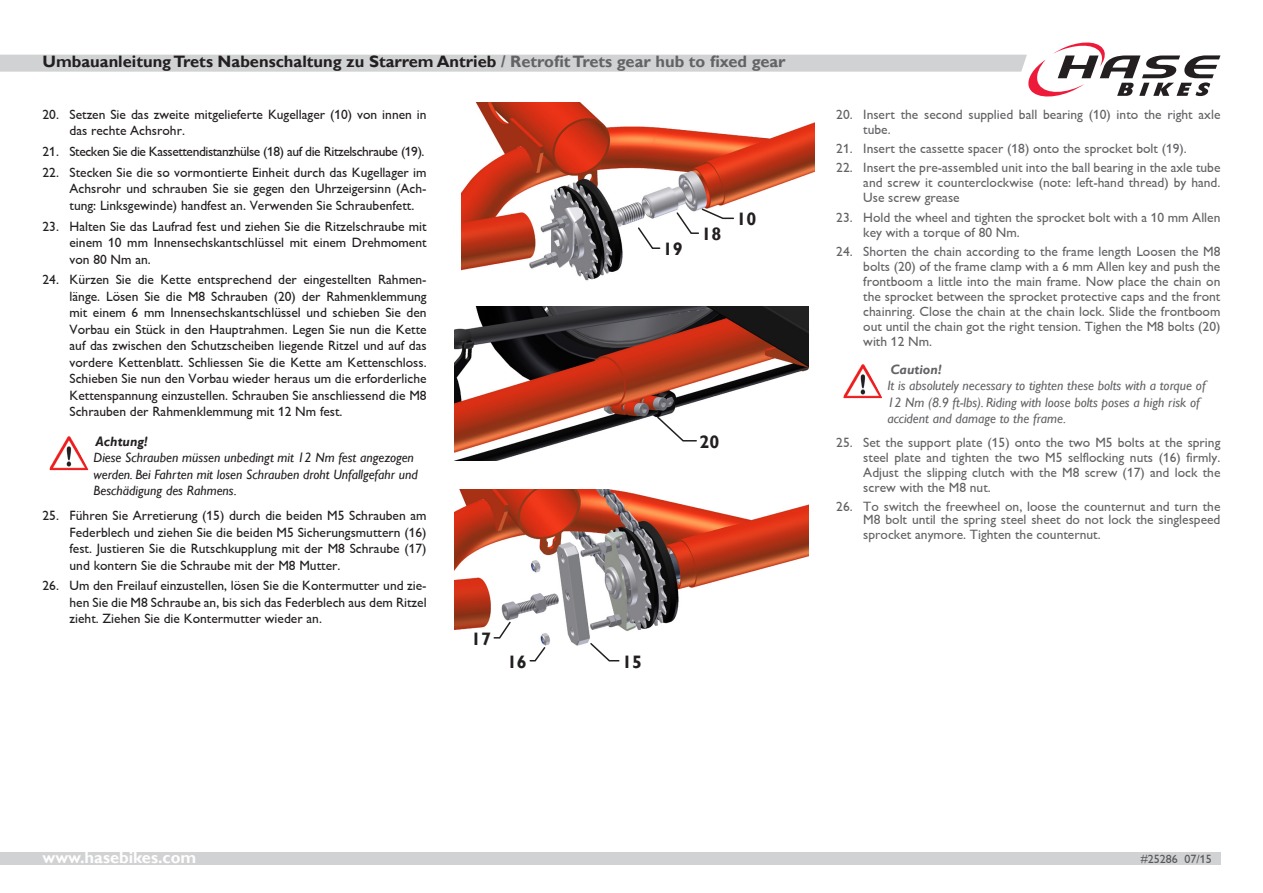
<style>
.page{position:relative;width:1263px;height:893px;background:#fff}
.page>*{position:absolute;margin:0;border:0;box-sizing:border-box;transform-origin:0 0}
.NEW_-_BILD_Teile-Nr{font:700 18px "Gill Sans";color:#231f20}
.t1{font:700 16.5px "Gill Sans";color:#231f20}
.t2{font:700 16.5px "Gill Sans";color:#fff}
.Handlung{font:13.5px/16.5px "Gill Sans";color:#231f20;text-align:justify}
.Handlung-2{font:13.5px/15px "Gill Sans";color:#636366;text-align:justify}
.Handlung-3{font:13.5px/13.5px "Gill Sans";color:#636366;text-align:right}
.NEW_-_DE_Hinweis{font:italic 13.5px/16.5px "Gill Sans";color:#636366}
.NEW_-_DE_Hinweis-2{font:italic 13.5px/16.5px "Gill Sans";color:#231f20}
.Handlung-4{font:13.5px "Gill Sans";letter-spacing:-.03em;color:#231f20}
.t3{font:12px "Gill Sans";color:#57585a}
.s1{color:#636366}
.s2{font-weight:700}
.s3{font-style:inherit}
</style>
<div class="page">
<div style="left:0;top:852px;width:1220px;height:13px;background:#d1d2d4"></div>
<svg style="left:0;top:42px;width:1220px;height:55px"></svg>
<img style="left:50px;top:436px;width:38px;height:34px">
<img style="left:461px;top:102px;width:354px;height:179px">
<svg style="left:675px;top:207px;width:60px;height:28px"></svg>
<svg style="left:636px;top:226px;width:25px;height:24px"></svg>
<img style="left:455px;top:307px;width:353px;height:153px">
<img style="left:455px;top:489px;width:353px;height:157px">
<svg style="left:656px;top:415px;width:42px;height:27px"></svg>
<svg style="left:589px;top:642px;width:31px;height:20px"></svg>
<svg style="left:529px;top:647px;width:17px;height:15px"></svg>
<svg style="left:493px;top:620px;width:19px;height:19px"></svg>
<img style="left:843px;top:364px;width:39px;height:34px">
<p class="t1" style="left:43px;top:52px;width:745px">Umbauanleitung Trets Nabenschaltung zu Starrem Antrieb <span class="s1">/ Retrofit Trets gear hub to fixed gear</span></p>
<p class="Handlung" style="left:70px;top:106px;width:359px;text-indent:-27px">20. Setzen Sie das zweite mitgelieferte Kugellager (10) von innen in das rechte Achsrohr.</p>
<p class="Handlung-4" style="left:43px;top:144px;width:384px">21. Stecken Sie die Kassettendistanzhülse (18) auf die Ritzelschraube (19).</p>
<p class="Handlung" style="left:70px;top:164px;width:359px;text-indent:-27px">22. Stecken Sie die so vormontierte Einheit durch das Kugellager im Achsrohr und schrauben Sie sie gegen den Uhrzeigersinn (Ach&shy;tung: Linksgewinde) handfest an. Verwenden Sie Schraubenfett.</p>
<p class="Handlung" style="left:70px;top:218px;width:359px;text-indent:-27px">23. Halten Sie das Laufrad fest und ziehen Sie die Ritzelschraube mit einem 10 mm Innensechskantschlüssel mit einem Drehmoment von 80 Nm an.</p>
<p class="Handlung" style="left:70px;top:272px;width:359px;text-indent:-27px">24. Kürzen Sie die Kette entsprechend der eingestellten Rahmen&shy;länge. Lösen Sie die M8 Schrauben (20) der Rahmenklemmung mit einem 6 mm Innensechskantschlüssel und schieben Sie den Vorbau ein Stück in den Hauptrahmen. Legen Sie nun die Kette auf das zwischen den Schutzscheiben liegende Ritzel und auf das vordere Kettenblatt. Schliessen Sie die Kette am Kettenschloss.<br>Schieben Sie nun den Vorbau wieder heraus um die erforderliche Kettenspannung einzustellen. Schrauben Sie anschliessend die M8<br>Schrauben der Rahmenklemmung mit 12 Nm fest.</p>
<p class="NEW_-_DE_Hinweis-2" style="left:94px;top:433px;width:326px"><span class="s2">Achtung!<br></span>Diese Schrauben müssen unbedingt mit 12 Nm fest angezogen werden. Bei Fahrten mit losen Schrauben droht Unfallgefahr und Beschädigung des Rahmens.</p>
<p class="Handlung" style="left:70px;top:507px;width:359px;text-indent:-27px">25. Führen Sie Arretierung (15) durch die beiden M5 Schrauben am Federblech und ziehen Sie die beiden M5 Sicherungsmuttern (16) fest. Justieren Sie die Rutschkupplung mit der M8 Schraube (17) und kontern Sie die Schraube mit der M8 Mutter.</p>
<p class="Handlung" style="left:70px;top:578px;width:359px;text-indent:-27px">26. Um den Freilauf einzustellen, lösen Sie die Kontermutter und zie&shy;hen Sie die M8 Schraube an, bis sich das Federblech aus dem Ritzel zieht. Ziehen Sie die Kontermutter wieder an.</p>
<p class="NEW_-_BILD_Teile-Nr" style="left:737px;top:208px;width:21px">10</p>
<p class="NEW_-_BILD_Teile-Nr" style="left:702px;top:223px;width:21px">18</p>
<p class="NEW_-_BILD_Teile-Nr" style="left:663px;top:238px;width:21px">19</p>
<p class="NEW_-_BILD_Teile-Nr" style="left:699px;top:431px;width:21px">20</p>
<p class="NEW_-_BILD_Teile-Nr" style="left:471px;top:628px;width:21px">17</p>
<p class="NEW_-_BILD_Teile-Nr" style="left:507px;top:651px;width:21px">16</p>
<p class="NEW_-_BILD_Teile-Nr" style="left:622px;top:651px;width:21px">15</p>
<p class="Handlung-2" style="left:863px;top:107px;width:359px;text-indent:-27px">20. Insert the second supplied ball bearing (10) into the right axle tube.</p>
<p class="Handlung-2" style="left:836px;top:141px;width:352px">21. Insert the cassette spacer (18) onto the sprocket bolt (19).</p>
<p class="Handlung-2" style="left:863px;top:160px;width:359px;text-indent:-27px">22. Insert the pre-assembled unit into the ball bearing in the axle tube and screw it counterclockwise (note: left-hand thread) by hand.<br>Use screw grease</p>
<p class="Handlung-2" style="left:863px;top:210px;width:359px;text-indent:-27px">23. Hold the wheel and tighten the sprocket bolt with a 10 mm Allen key with a torque of 80 Nm.</p>
<p class="Handlung-2" style="left:863px;top:244px;width:359px;text-indent:-27px">24. Shorten the chain according to the frame length Loosen the M8 bolts (20) of the frame clamp with a 6 mm Allen key and push the frontboom a little into the main frame. Now place the chain on the sprocket between the sprocket protective caps and the front chainring. Close the chain at the chain lock. Slide the frontboom out until the chain got the right tension. Tighen the M8 bolts (20) with 12 Nm.</p>
<p class="NEW_-_DE_Hinweis" style="left:887px;top:361px;width:320px"><span class="s2">Caution!<br></span>It is absolutely necessary to tighten these bolts with a torque of 12 Nm (8.9 ft-lbs). Riding with loose bolts poses a high risk of accident and damage to the frame.</p>
<p class="Handlung-2" style="left:863px;top:435px;width:359px;text-indent:-27px">25. Set the support plate (15) onto the two M5 bolts at the spring steel plate and tighten the two M5 selflocking nuts (16) firmly.<br>Adjust the slipping clutch with the M8 screw (17) and lock the screw with the M8 nut.</p>
<p class="Handlung-3" style="left:836px;top:500px;width:386px"><span class="s3">26.</span> To switch the freewheel on, loose the counternut and turn the<br>M8 bolt until the spring steel sheet do not lock the singlespeed</p>
<p class="Handlung-3" style="left:863px;top:528px;width:239px">sprocket anymore. Tighten the counternut.</p>
<p class="t2" style="left:43px;top:847px;width:155px">www.hasebikes.com</p>
<p class="t3" style="left:1141px;top:852px;width:73px">#25286 07/15</p>
</div>
